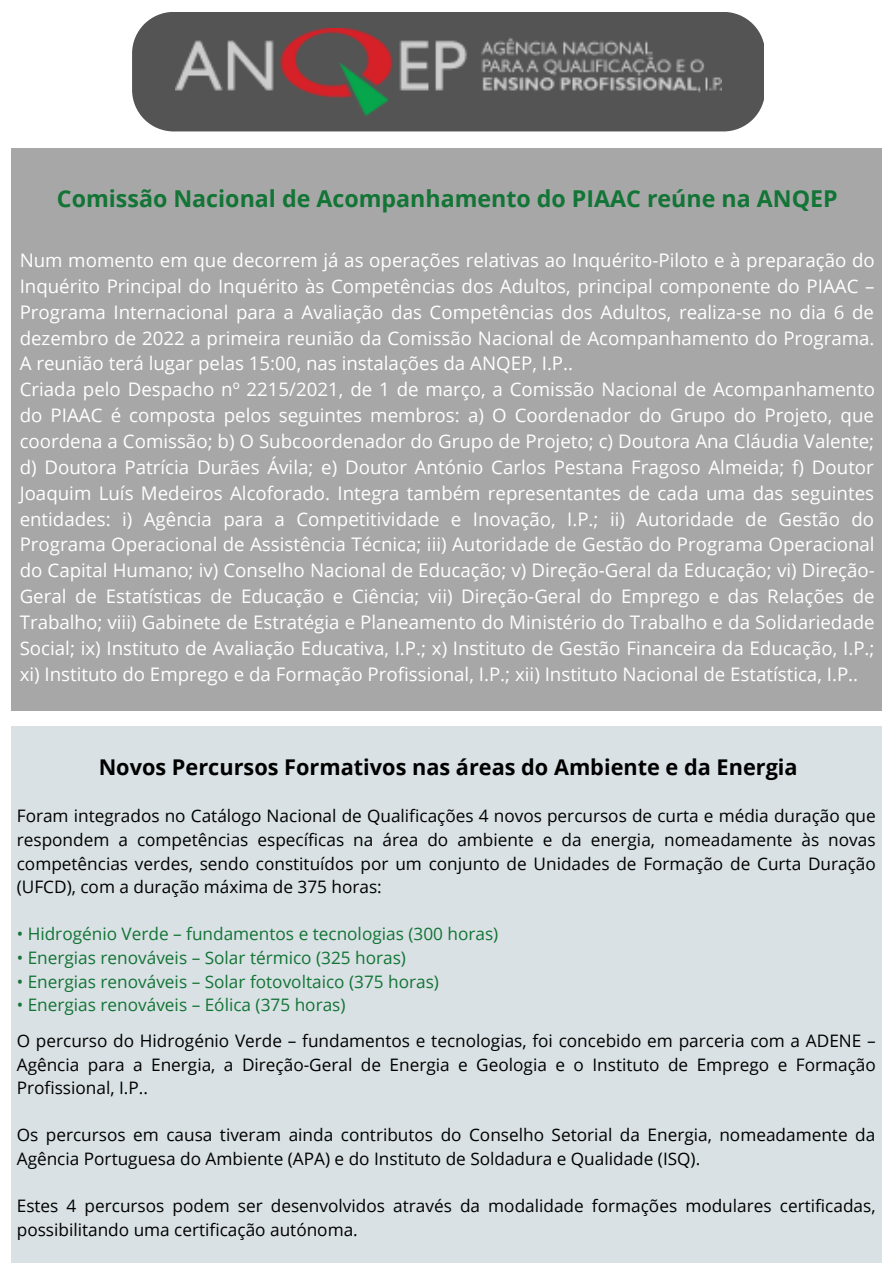
<style>
.page{position:relative;width:893px;height:1264px;background:#fff}
.page>*{position:absolute;margin:0;border:0;box-sizing:border-box;transform-origin:0 0}
.t1{font:700 23.25px "Open Sans";color:#127435}
.t2{font:700 21.75px "Open Sans";color:#000}
.t3{font:18.75px/25.8px "Open Sans";color:#fff}
.t4{font:17.25px/23.5px "Open Sans";color:#000;text-align:justify}
.t5{font:17.25px "Open Sans";color:#127435}
</style>
<div class="page">
<div style="left:11px;top:726px;width:870px;height:536px;background:#d9e1e4"></div>
<div style="left:132px;top:12px;width:631px;height:119px;background:#545454"></div>
<img style="left:175px;top:28px;width:546px;height:88px">
<div style="left:11px;top:148px;width:870px;height:562px;background:#a7a7a7"></div>
<p class="t1" style="left:57px;top:182px;width:782px">Comissão Nacional de Acompanhamento do PIAAC reúne na ANQEP</p>
<p class="t3" style="left:20px;top:247px;width:856px">Num momento em que decorrem já as operações relativas ao Inquérito-Piloto e à preparação do Inquérito Principal do Inquérito às Competências dos Adultos, principal componente do PIAAC – Programa Internacional para a Avaliação das Competências dos Adultos, realiza-se no dia 6 de dezembro de 2022 a primeira reunião da Comissão Nacional de Acompanhamento do Programa.<br>A reunião terá lugar pelas 15:00, nas instalações da ANQEP, I.P..<br>Criada pelo Despacho nº 2215/2021, de 1 de março, a Comissão Nacional de Acompanhamento do PIAAC é composta pelos seguintes membros: a) O Coordenador do Grupo do Projeto, que coordena a Comissão; b) O Subcoordenador do Grupo de Projeto; c) Doutora Ana Cláudia Valente; d) Doutora Patrícia Durães Ávila; e) Doutor António Carlos Pestana Fragoso Almeida; f) Doutor Joaquim Luís Medeiros Alcoforado. Integra também representantes de cada uma das seguintes entidades: i) Agência para a Competitividade e Inovação, I.P.; ii) Autoridade de Gestão do Programa Operacional de Assistência Técnica; iii) Autoridade de Gestão do Programa Operacional do Capital Humano; iv) Conselho Nacional de Educação; v) Direção-Geral da Educação; vi) Direção-Geral de Estatísticas de Educação e Ciência; vii) Direção-Geral do Emprego e das Relações de Trabalho; viii) Gabinete de Estratégia e Planeamento do Ministério do Trabalho e da Solidariedade Social; ix) Instituto de Avaliação Educativa, I.P.; x) Instituto de Gestão Financeira da Educação, I.P.; xi) Instituto do Emprego e da Formação Profissional, I.P.; xii) Instituto Nacional de Estatística, I.P..</p>
<p class="t2" style="left:99px;top:751px;width:700px">Novos Percursos Formativos nas áreas do Ambiente e da Energia</p>
<p class="t4" style="left:17px;top:803px;width:860px">Foram integrados no Catálogo Nacional de Qualificações 4 novos percursos de curta e média duração que respondem a competências específicas na área do ambiente e da energia, nomeadamente às novas competências verdes, sendo constituídos por um conjunto de Unidades de Formação de Curta Duração (UFCD), com a duração máxima de 375 horas:</p>
<p class="t5" style="left:17px;top:921px;width:483px">• Hidrogénio Verde – fundamentos e tecnologias (300 horas)</p>
<p class="t5" style="left:17px;top:945px;width:391px">• Energias renováveis – Solar térmico (325 horas)</p>
<p class="t5" style="left:17px;top:969px;width:423px">• Energias renováveis – Solar fotovoltaico (375 horas)</p>
<p class="t5" style="left:17px;top:992px;width:330px">• Energias renováveis – Eólica (375 horas)</p>
<p class="t4" style="left:17px;top:1028px;width:860px">O percurso do Hidrogénio Verde – fundamentos e tecnologias, foi concebido em parceria com a ADENE – Agência para a Energia, a Direção-Geral de Energia e Geologia e o Instituto de Emprego e Formação Profissional, I.P..</p>
<p class="t4" style="left:17px;top:1122px;width:859px">Os percursos em causa tiveram ainda contributos do Conselho Setorial da Energia, nomeadamente da<br>Agência Portuguesa do Ambiente (APA) e do Instituto de Soldadura e Qualidade (ISQ).</p>
<p class="t4" style="left:17px;top:1193px;width:860px">Estes 4 percursos podem ser desenvolvidos através da modalidade formações modulares certificadas, possibilitando uma certificação autónoma.</p>
</div>
